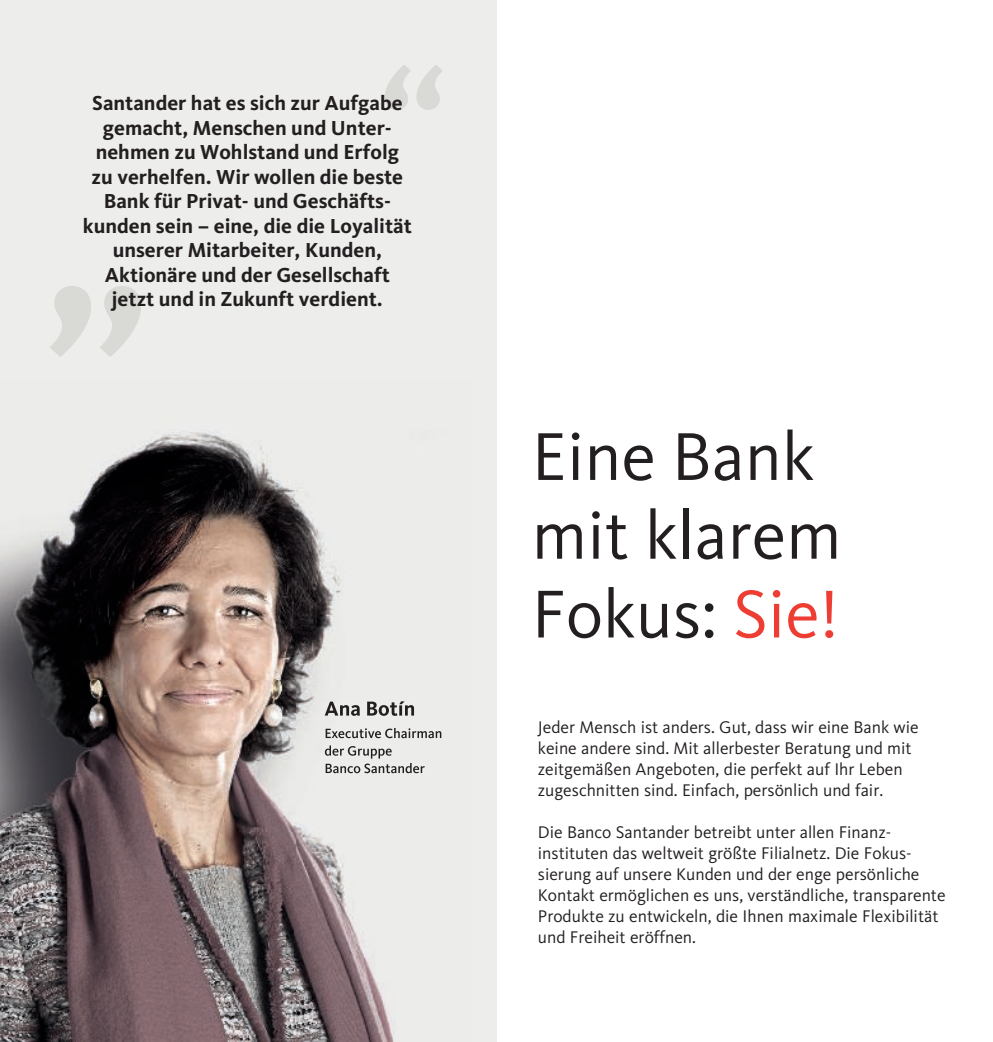
<style>
.page{position:relative;width:993px;height:1042px;background:#fff}
.page>*{position:absolute;margin:0;border:0;box-sizing:border-box;transform-origin:0 0}
.t1{font:70px/78.8px "Kievit OT";color:#231f20}
.t2{font:700 21px/24.5px "Kievit OT";color:#231f20;text-align:center}
.t3{font:17.5px/21px "Kievit OT";color:#231f20}
.s1{color:#ee3e34}
</style>
<div class="page">
<div style="left:0;top:0;width:496px;height:1042px;background:#ededeb"></div>
<svg style="left:50px;top:286px;width:91px;height:71px"></svg>
<svg style="left:385px;top:65px;width:57px;height:45px"></svg>
<img style="left:0;top:432px;width:441px;height:610px">
<img style="left:324px;top:701px;width:90px;height:15px">
<img style="left:325px;top:728px;width:117px;height:10px">
<img style="left:325px;top:745px;width:67px;height:13px">
<img style="left:325px;top:763px;width:99px;height:10px">
<p class="t2" style="left:83px;top:91px;width:330px">Santander hat es sich zur Aufgabe gemacht, Menschen und Unter&shy;nehmen zu Wohlstand und Erfolg zu verhelfen. Wir wollen die beste<br>Bank für Privat- und Geschäfts&shy;kunden sein – eine, die die Loyalität unserer Mitarbeiter, Kunden,<br>Aktionäre und der Gesellschaft jetzt und in Zukunft verdient.</p>
<h1 class="t1" style="left:531px;top:418px;width:311px">Eine Bank mit klarem<br>Fokus: <span class="s1">Sie!</span></h1>
<p class="t3" style="left:537px;top:717px;width:382px">Jeder Mensch ist anders. Gut, dass wir eine Bank wie keine andere sind. Mit allerbester Beratung und mit zeitgemäßen Angeboten, die perfekt auf Ihr Leben zugeschnitten sind. Einfach, persönlich und fair.</p>
<p class="t3" style="left:537px;top:822px;width:409px">Die Banco Santander betreibt unter allen Finanz&shy;instituten das weltweit größte Filialnetz. Die Fokus&shy;sierung auf unsere Kunden und der enge persönliche Kontakt ermöglichen es uns, verständliche, transparente Produkte zu entwickeln, die Ihnen maximale Flexibilität und Freiheit eröffnen.</p>
</div>
